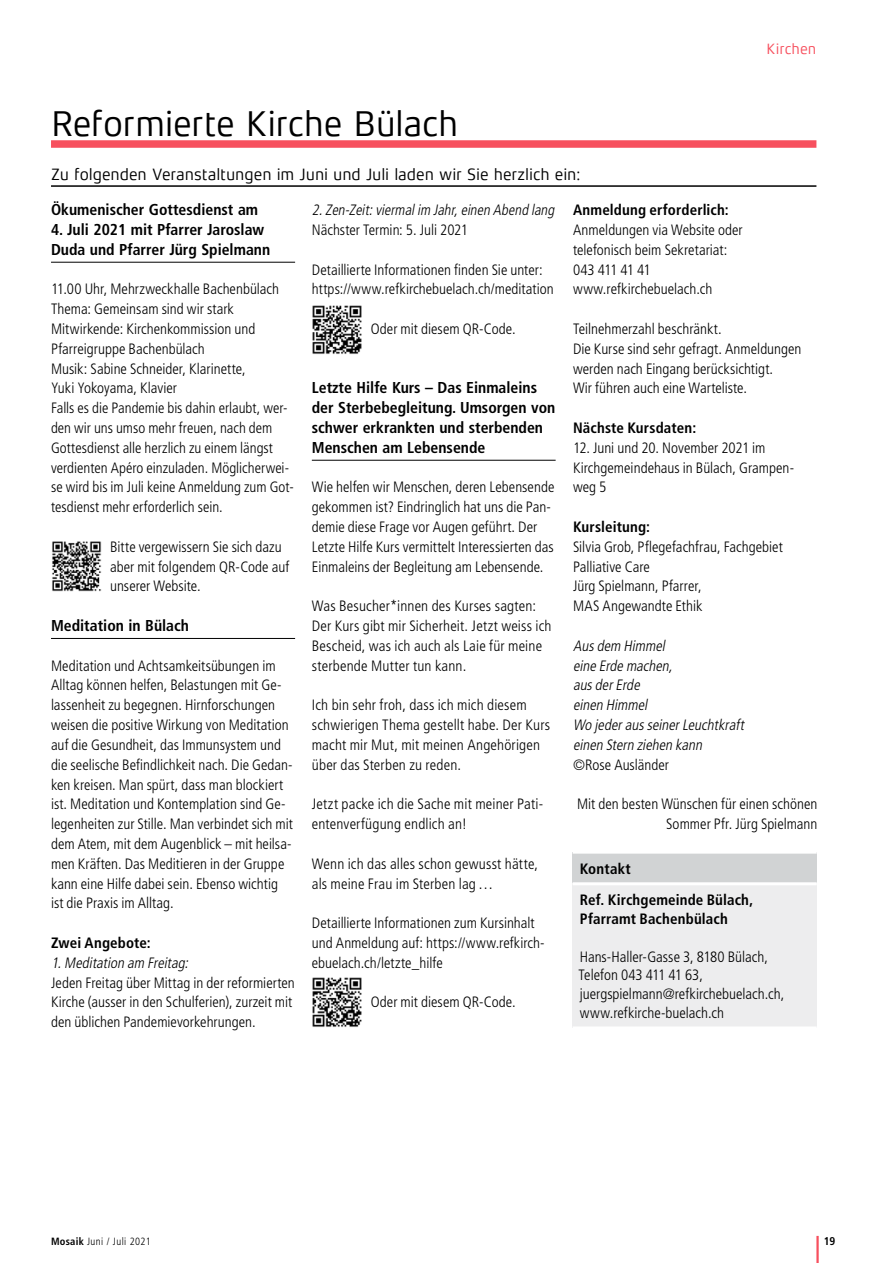
<style>
.page{position:relative;width:893px;height:1263px;background:#fff}
.page>*{position:absolute;margin:0;border:0;box-sizing:border-box;transform-origin:0 0}
.t1{font:36px "Xenois Sans Pro";letter-spacing:-.015em;color:#000}
.t2{font:16.5px "Xenois Sans Pro";letter-spacing:-.01em;color:#000}
.t3{font:700 condensed 15.75px/19.8px "Frutiger LT Std";color:#000}
.t4{font:300 condensed 15px/19.8px "Frutiger LT Std";color:#000}
.t5{font:italic 300 condensed 15px/19.8px "Frutiger LT Std";color:#000}
.t6{font:700 condensed 15px/31.7px "Frutiger LT Std";letter-spacing:.01em;color:#000}
.t7{font:15px "Xenois Sans Pro";letter-spacing:-.005em;color:#f7505e}
.t8{font:700 condensed 11.25px "Frutiger LT Std";color:#000}
.t9{font:300 condensed 10.5px "Frutiger LT Std";letter-spacing:.04em;color:#000}
.s1{font-weight:700}
</style>
<div class="page">
<hr style="left:816px;top:1236px;width:3px;height:27px;background:#f7505e">
<div style="left:573px;top:852px;width:244px;height:32px;background:#d1d3d4"></div>
<div style="left:573px;top:884px;width:244px;height:144px;background:#ededee"></div>
<hr style="left:573px;top:851px;width:244px;height:3px;background:#fff">
<hr style="left:573px;top:882px;width:244px;height:3px;background:#fff">
<hr style="left:573px;top:1026px;width:244px;height:3px;background:#fff">
<hr style="left:51px;top:262px;width:244px;height:1px;background:#000">
<hr style="left:51px;top:638px;width:244px;height:1px;background:#000">
<hr style="left:312px;top:460px;width:244px;height:1px;background:#000">
<div style="left:51px;top:140px;width:765px;height:8px;background:#f7505e"></div>
<hr style="left:51px;top:185px;width:765px;height:2px;background:#000">
<img style="left:52px;top:541px;width:50px;height:50px">
<img style="left:312px;top:305px;width:50px;height:49px">
<img style="left:312px;top:977px;width:50px;height:50px">
<h1 class="t1" style="left:51px;top:103px;width:409px">Reformierte Kirche Bülach</h1>
<p class="t2" style="left:51px;top:165px;width:531px">Zu folgenden Veranstaltungen im Juni und Juli laden wir Sie herzlich ein:</p>
<p class="t7" style="left:767px;top:40px;width:51px">Kirchen</p>
<p class="t3" style="left:51px;top:200px;width:209px">Ökumenischer Gottesdienst am</p>
<p class="t3" style="left:51px;top:220px;width:221px">4. Juli 2021 mit Pfarrer Jaroslaw<br>Duda und Pfarrer Jürg Spielmann</p>
<p class="t4" style="left:51px;top:280px;width:244px">11.00 Uhr, Mehrzweckhalle Bachenbülach Thema: Gemeinsam sind wir stark Mitwirkende: Kirchenkommission und Pfarreigruppe Bachenbülach<br>Musik: Sabine Schneider, Klarinette,<br>Yuki Yokoyama, Klavier<br>Falls es die Pandemie bis dahin erlaubt, wer&shy;den wir uns umso mehr freuen, nach dem Gottesdienst alle herzlich zu einem längst verdienten Apéro einzuladen. Möglicherwei&shy;se wird bis im Juli keine Anmeldung zum Got&shy;tesdienst mehr erforderlich sein.</p>
<p class="t4" style="left:110px;top:537px;width:181px">Bitte vergewissern Sie sich dazu aber mit folgendem QR-Code auf unserer Website.</p>
<p class="t3" style="left:51px;top:616px;width:140px">Meditation in Bülach</p>
<p class="t4" style="left:51px;top:656px;width:244px">Meditation und Achtsamkeitsübungen im Alltag können helfen, Belastungen mit Ge&shy;lassenheit zu begegnen. Hirnforschungen weisen die positive Wirkung von Meditation auf die Gesundheit, das Immunsystem und die seelische Befindlichkeit nach. Die Gedan&shy;ken kreisen. Man spürt, dass man blockiert ist. Meditation und Kontemplation sind Ge&shy;legenheiten zur Stille. Man verbindet sich mit dem Atem, mit dem Augenblick – mit heilsa&shy;men Kräften. Das Meditieren in der Gruppe kann eine Hilfe dabei sein. Ebenso wichtig ist die Praxis im Alltag.</p>
<p class="t6" style="left:51px;top:927px;width:101px">Zwei Angebote:</p>
<p class="t5" style="left:51px;top:953px;width:142px">1.Meditation am Freitag:</p>
<p class="t4" style="left:51px;top:973px;width:245px">Jeden Freitag über Mittag in der reformierten<br>Kirche (ausser in den Schulferien), zurzeit mit den üblichen Pandemievorkehrungen.</p>
<p class="t5" style="left:312px;top:200px;width:247px">2.Zen-Zeit:viermalim Jahr,einen Abend lang</p>
<p class="t4" style="left:312px;top:220px;width:158px">Nächster Termin: 5. Juli 2021</p>
<p class="t4" style="left:312px;top:260px;width:243px">Detaillierte Informationen finden Sie unter: https://www.refkirchebuelach.ch/meditation</p>
<p class="t4" style="left:371px;top:319px;width:146px">Oder mit diesem QR-Code.</p>
<p class="t3" style="left:312px;top:378px;width:245px">Letzte Hilfe Kurs – Das Einmaleins der Sterbebegleitung. Umsorgen von schwer erkrankten und sterbenden<br>Menschen am Lebensende</p>
<p class="t4" style="left:312px;top:478px;width:244px">Wie helfen wir Menschen, deren Lebensende gekommen ist? Eindringlich hat uns die Pan&shy;demie diese Frage vor Augen geführt. Der Letzte Hilfe Kurs vermittelt Interessierten das Einmaleins der Begleitung am Lebensende.</p>
<p class="t4" style="left:312px;top:596px;width:241px">Was Besucher*innen des Kurses sagten:<br>Der Kurs gibt mir Sicherheit. Jetzt weiss ich Bescheid, was ich auch als Laie für meine sterbende Mutter tun kann.</p>
<p class="t4" style="left:312px;top:695px;width:240px">Ich bin sehr froh, dass ich mich diesem schwierigen Thema gestellt habe. Der Kurs macht mir Mut, mit meinen Angehörigen über das Sterben zu reden.</p>
<p class="t4" style="left:312px;top:794px;width:233px">Jetzt packe ich die Sache mit meiner Pati&shy;entenverfügung endlich an!</p>
<p class="t4" style="left:312px;top:854px;width:228px">Wenn ich das alles schon gewusst hätte, als meine Frau im Sterben lag…</p>
<p class="t4" style="left:312px;top:913px;width:234px">Detaillierte Informationen zum Kursinhalt und Anmeldung auf: https://www.refkirch&shy;ebuelach.ch/letzte_hilfe</p>
<p class="t4" style="left:371px;top:992px;width:146px">Oder mit diesem QR-Code.</p>
<p class="t6" style="left:573px;top:194px;width:157px">Anmeldung erforderlich:</p>
<p class="t4" style="left:573px;top:220px;width:171px">Anmeldungen via Website oder telefonisch beim Sekretariat:<br>043 411 41 41 www.refkirchebuelach.ch</p>
<p class="t4" style="left:573px;top:319px;width:230px">Teilnehmerzahl beschränkt.<br>Die Kurse sind sehr gefragt. Anmeldungen werden nach Eingang berücksichtigt.<br>Wir führen auch eine Warteliste.</p>
<p class="t6" style="left:573px;top:412px;width:125px">Nächste Kursdaten:</p>
<p class="t4" style="left:573px;top:438px;width:223px">12. Juni und 20. November 2021 im<br>Kirchgemeindehaus in Bülach, Grampen&shy;weg 5</p>
<p class="t6" style="left:573px;top:511px;width:79px">Kursleitung:</p>
<p class="t4" style="left:573px;top:537px;width:211px">Silvia Grob, Pflegefachfrau, Fachgebiet<br>Palliative Care<br>Jürg Spielmann, Pfarrer,<br>MAS Angewandte Ethik</p>
<p class="t5" style="left:573px;top:636px;width:175px">Ausdem Himmel<br>eine Erde machen, ausderErde<br>einen Himmel<br>Wo jederausseinerLeuchtkraft einen Stern ziehen kann</p>
<p class="t4" style="left:573px;top:755px;width:97px">©Rose Ausländer</p>
<p class="t4" style="left:577px;top:794px;width:242px;text-align:right">Mit den besten Wünschen für einen schönen<br>Sommer Pfr. Jürg Spielmann</p>
<p class="t6" style="left:580px;top:852px;width:175px">Kontakt<br>Ref. Kirchgemeinde Bülach,</p>
<p class="t6" style="left:580px;top:903px;width:149px">Pfarramt Bachenbülach</p>
<p class="t4" style="left:579px;top:947px;width:207px;line-height:18.8px">Hans-Haller-Gasse 3, 8180 Bülach,<br>Telefon 043 411 41 63, juergspielmann@refkirchebuelach.ch, www.refkirche-buelach.ch</p>
<p class="t9" style="left:51px;top:1235px;width:101px"><span class="s1">Mosaik</span> Juni / Juli 2021</p>
<p class="t8" style="left:824px;top:1234px;width:13px">19</p>
</div>
